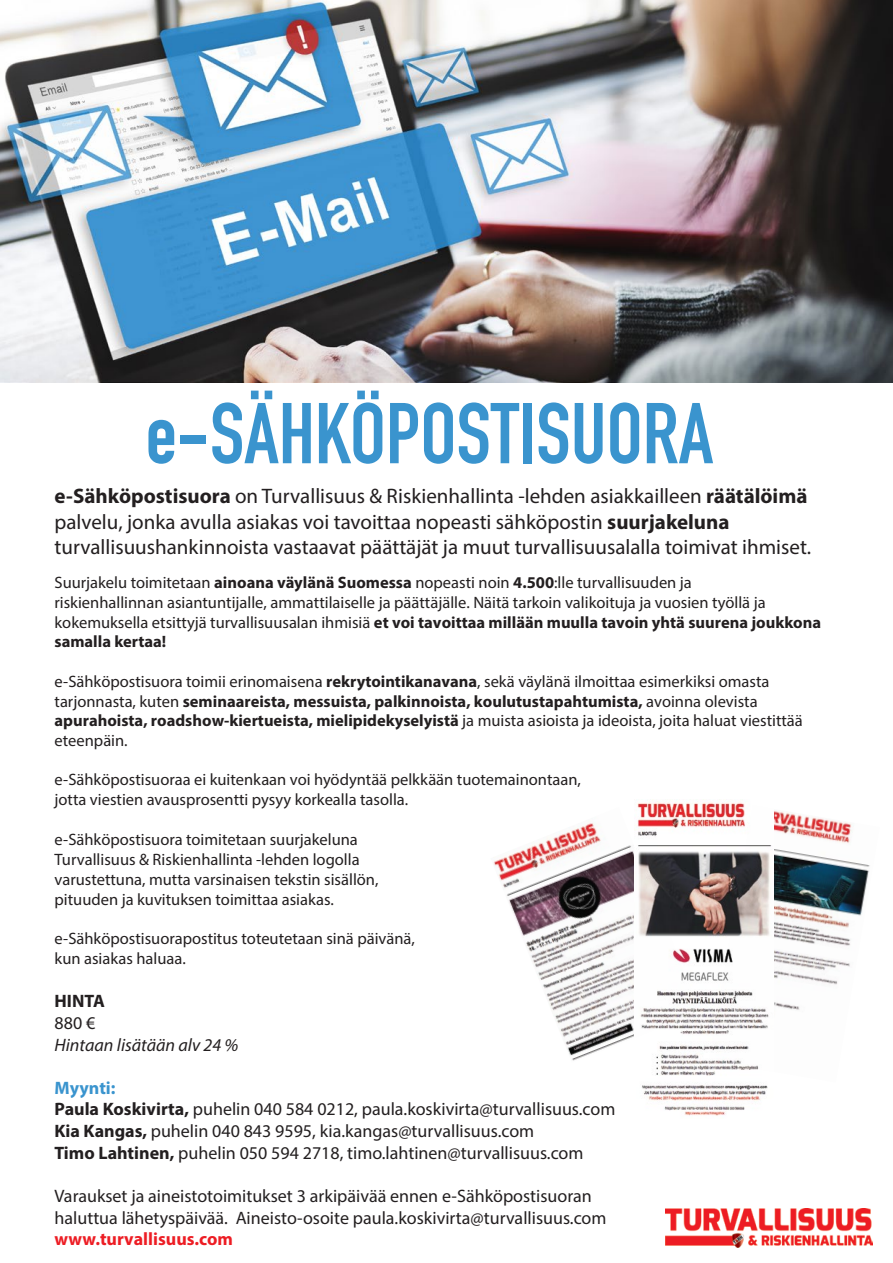
<style>
.page{position:relative;width:893px;height:1263px;background:#fff}
.page>*{position:absolute;margin:0;border:0;box-sizing:border-box;transform-origin:0 0}
.t1{font:700 84.6px "DIN Condensed";color:#3a94ce}
.t2{font:21px/25.2px "Myriad Pro";color:#231f20}
.t3{font:18px/21.6px "Myriad Pro";color:#231f20}
.t4{font:italic 18px "Myriad Pro";color:#231f20}
.t5{font:700 18px "Myriad Pro";color:#ed1d24}
.t6{font:700 18px "Myriad Pro";color:#231f20}
.t7{font:16.5px/19.8px "Myriad Pro";color:#231f20}
.s1{font-weight:700}
.s2{font-weight:700;color:#3a94ce}
</style>
<div class="page">
<img style="left:0;top:0;width:893px;height:383px">
<img style="left:774px;top:810px;width:96px;height:200px">
<img style="left:493px;top:823px;width:141px;height:238px">
<img style="left:637px;top:802px;width:135px;height:314px">
<img style="left:666px;top:1208px;width:207px;height:40px">
<h1 class="t1" style="left:146px;top:384px;width:569px">e-SÄHKÖPOSTISUORA</h1>
<p class="t2" style="left:55px;top:483px;width:758px"><span class="s1">e-Sähköpostisuora</span> on Turvallisuus &amp; Riskienhallinta -lehden asiakkailleen <span class="s1">räätälöimä </span>palvelu, jonka avulla asiakas voi tavoittaa nopeasti sähköpostin <span class="s1">suurjakeluna </span>turvallisuushankinnoista vastaavat päättäjät ja muut turvallisuusalalla toimivat ihmiset.</p>
<p class="t7" style="left:55px;top:572px;width:768px">Suurjakelu toimitetaan <span class="s1">ainoana väylänä Suomessa</span> nopeasti noin <span class="s1">4.500</span>:lle turvallisuuden ja<br>riskienhallinnan asiantuntijalle, ammattilaiselle ja päättäjälle. Näitä tarkoin valikoituja ja vuosien työllä ja kokemuksella etsittyjä turvallisuusalan ihmisiä <span class="s1">et voi tavoittaa millään muulla tavoin yhtä suurena joukkona samalla kertaa!</span></p>
<p class="t7" style="left:55px;top:671px;width:750px">e-Sähköpostisuora toimii erinomaisena <span class="s1">rekrytointikanavana</span>, sekä väylänä ilmoittaa esimerkiksi omasta tarjonnasta, kuten <span class="s1">seminaareista, messuista, palkinnoista, koulutustapahtumista,</span> avoinna olevista <span class="s1">apurahoista, roadshow-kiertueista, mielipidekyselyistä</span> ja muista asioista ja ideoista, joita haluat viestittää eteenpäin.</p>
<p class="t7" style="left:55px;top:769px;width:528px">e-Sähköpostisuoraa ei kuitenkaan voi hyödyntää pelkkään tuotemainontaan, jotta viestien avausprosentti pysyy korkealla tasolla.</p>
<p class="t7" style="left:55px;top:830px;width:325px">e-Sähköpostisuora toimitetaan suurjakeluna Turvallisuus &amp; Riskienhallinta -lehden logolla varustettuna, mutta varsinaisen tekstin sisällön, pituuden ja kuvituksen toimittaa asiakas.</p>
<p class="t7" style="left:55px;top:929px;width:362px">e-Sähköpostisuorapostitus toteutetaan sinä päivänä, kun asiakas haluaa.</p>
<p class="t6" style="left:55px;top:990px;width:52px">HINTA</p>
<p class="t3" style="left:55px;top:1012px;width:42px">880 €</p>
<p class="t4" style="left:55px;top:1033px;width:185px">Hintaan lisätään alv 24 %</p>
<p class="t3" style="left:55px;top:1077px;width:562px"><span class="s2">Myynti:<br></span><span class="s1">Paula Koskivirta,</span> puhelin 040 584 0212, paula.koskivirta@turvallisuus.com <span class="s1">Kia Kangas,</span> puhelin 040 843 9595, kia.kangas@turvallisuus.com<br><span class="s1">Timo Lahtinen,</span> puhelin 050 594 2718, timo.lahtinen@turvallisuus.com</p>
<p class="t3" style="left:55px;top:1185px;width:553px">Varaukset ja aineistotoimitukset 3 arkipäivää ennen e-Sähköpostisuoran haluttua lähetyspäivää. Aineisto-osoite paula.koskivirta@turvallisuus.com</p>
<p class="t5" style="left:55px;top:1227px;width:180px">www.turvallisuus.com</p>
</div>
